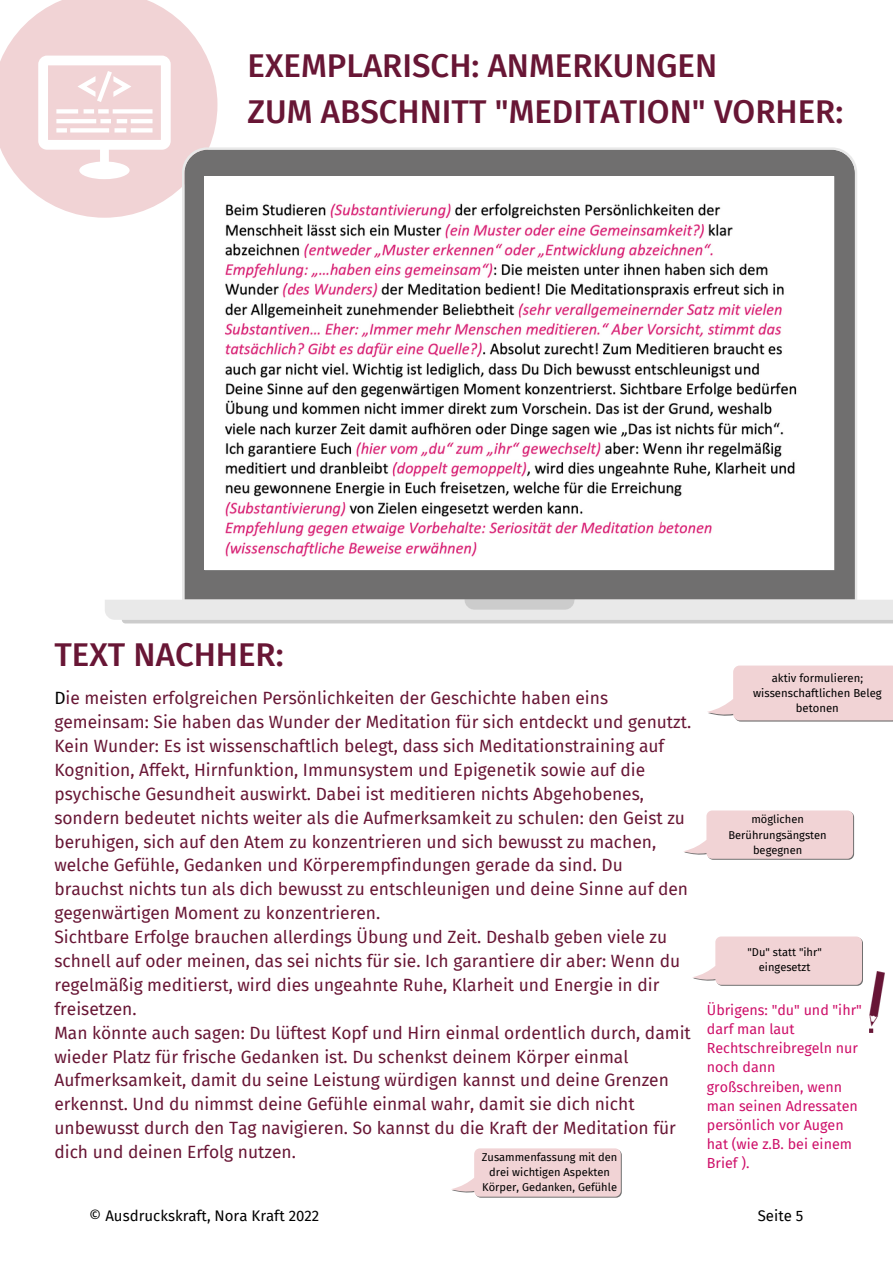
<style>
.page{position:relative;width:893px;height:1264px;background:#fff}
.page>*{position:absolute;margin:0;border:0;box-sizing:border-box;transform-origin:0 0}
.t1{font:500 33px/46px "Fira Sans";color:#681635}
.t2{font:17.4px/23.9px "Fira Sans";color:#681635}
.t3{font:15px "Fira Sans";color:#000}
.t4{font:14.25px/19px "Fira Sans";color:#ce0f69}
.t5{font:11.25px/15px "Fira Sans";color:#000;text-align:center}
.t6{font:11.1px/15.3px "Fira Sans";color:#000;text-align:center}
.s1{color:#000}
</style>
<div class="page">
<svg style="left:0;top:0;width:217px;height:218px;fill:#f1d3d5"></svg>
<svg style="left:48px;top:65px;width:113px;height:75px"></svg>
<svg style="left:105px;top:147px;width:787px;height:472px"></svg>
<svg style="left:464px;top:599px;width:110px;height:10px"></svg>
<svg style="left:122px;top:619px;width:770px;height:4px;background:#d2d2d2"></svg>
<img style="left:205px;top:176px;width:628px;height:393px">
<svg style="left:707px;top:665px;width:185px;height:56px;background:#f1d7d9"></svg>
<svg style="left:684px;top:810px;width:170px;height:49px;background:#f1d7d9"></svg>
<svg style="left:692px;top:936px;width:170px;height:49px;background:#f2d8d9"></svg>
<svg style="left:451px;top:1148px;width:170px;height:49px;background:#f1d7d9"></svg>
<img style="left:869px;top:971px;width:15px;height:61px">
<h1 class="t1" style="left:247px;top:43px;width:597px">EXEMPLARISCH: ANMERKUNGEN<br>ZUM ABSCHNITT "MEDITATION" VORHER:</h1>
<h1 class="t1" style="left:54px;top:632px;width:231px">TEXT NACHHER:</h1>
<p class="t2" style="left:54px;top:686px;width:638px"><span class="s1">D</span>ie meisten erfolgreichen Persönlichkeiten der Geschichte haben eins gemeinsam: Sie haben das Wunder der Meditation für sich entdeckt und genutzt.<br>Kein Wunder: Es ist wissenschaftlich belegt, dass sich Meditationstraining auf Kognition, Affekt, Hirnfunktion, Immunsystem und Epigenetik sowie auf die psychische Gesundheit auswirkt. Dabei ist meditieren nichts Abgehobenes, sondern bedeutet nichts weiter als die Aufmerksamkeit zu schulen: den Geist zu beruhigen, sich auf den Atem zu konzentrieren und sich bewusst zu machen, welche Gefühle, Gedanken und Körperempfindungen gerade da sind. Du brauchst nichts tun als dich bewusst zu entschleunigen und deine Sinne auf den gegenwärtigen Moment zu konzentrieren.<br>Sichtbare Erfolge brauchen allerdings Übung und Zeit. Deshalb geben viele zu schnell auf oder meinen, das sei nichts für sie. Ich garantiere dir aber: Wenn du regelmäßig meditierst, wird dies ungeahnte Ruhe, Klarheit und Energie in dir freisetzen.<br>Man könnte auch sagen: Du lüftest Kopf und Hirn einmal ordentlich durch, damit wieder Platz für frische Gedanken ist. Du schenkst deinem Körper einmal Aufmerksamkeit, damit du seine Leistung würdigen kannst und deine Grenzen erkennst. Und du nimmst deine Gefühle einmal wahr, damit sie dich nicht unbewusst durch den Tag navigieren. So kannst du die Kraft der Meditation für dich und deinen Erfolg nutzen.</p>
<p class="t6" style="left:482px;top:1149px;width:137px">Zusammenfassung mit den drei wichtigen Aspekten<br>Körper, Gedanken, Gefühle</p>
<p class="t5" style="left:753px;top:670px;width:130px">aktiv formulieren; wissenschaftlichen Beleg betonen</p>
<p class="t6" style="left:728px;top:812px;width:100px">möglichen<br>Berührungsängsten begegnen</p>
<p class="t6" style="left:747px;top:944px;width:76px">"Du" statt "ihr" eingesetzt</p>
<p class="t4" style="left:706px;top:1000px;width:156px">Übrigens: "du" und "ihr" darf man laut<br>Rechtschreibregeln nur noch dann großschreiben, wenn man seinen Adressaten persönlich vor Augen hat (wie z.B. bei einem<br>Brief ).</p>
<p class="t3" style="left:89px;top:1206px;width:231px">© Ausdruckskraft, Nora Kraft 2022</p>
<p class="t3" style="left:757px;top:1206px;width:47px">Seite 5</p>
</div>
